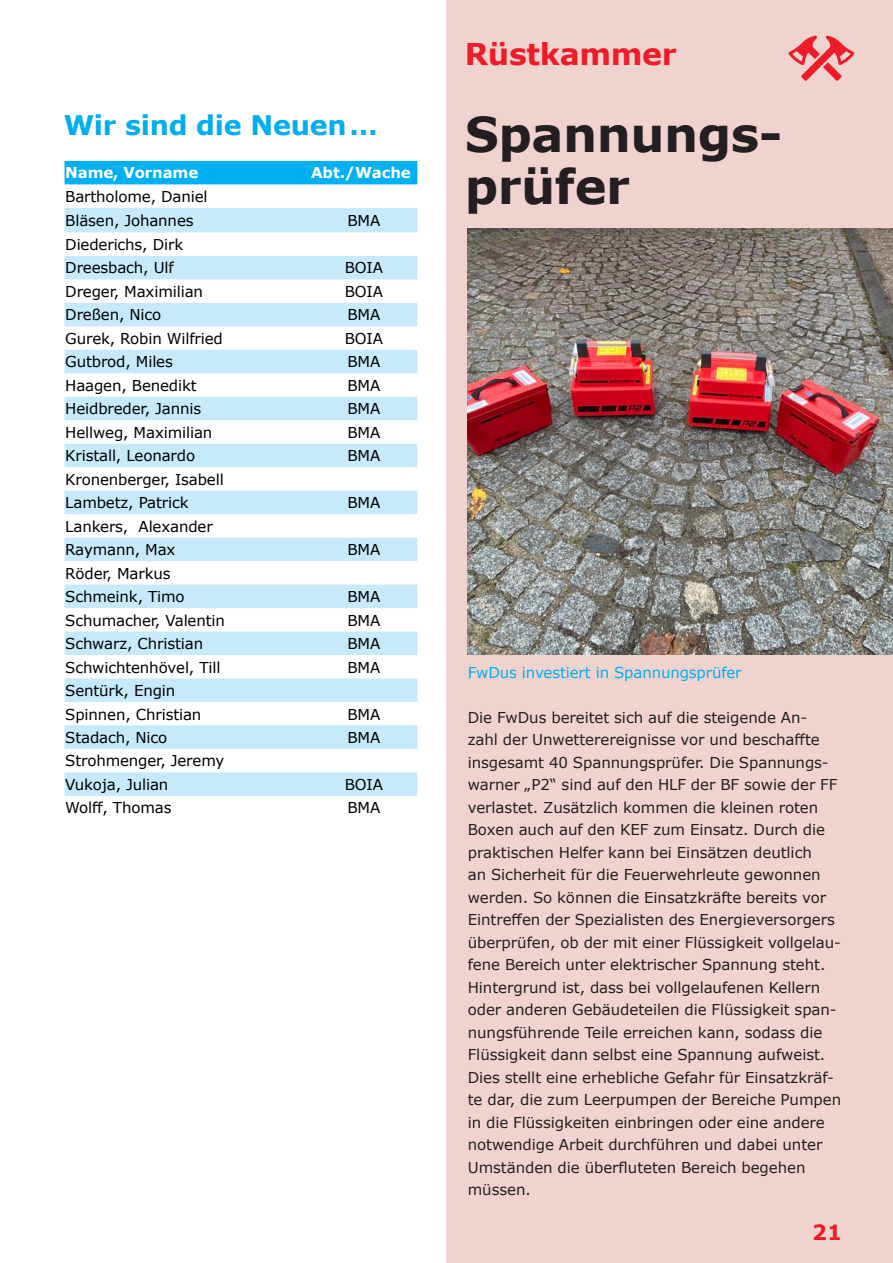
<style>
.page{position:relative;width:893px;height:1263px;background:#fff}
.page>*{position:absolute;margin:0;border:0;box-sizing:border-box;transform-origin:0 0}
.t1{font:700 48px/52.5px "Verdana";letter-spacing:-.01em;color:#231f20}
.t2{font:700 30px "Verdana";letter-spacing:-.01em;color:#ee1c28}
.t3{font:700 27px "Verdana";letter-spacing:-.01em;color:#00aeef}
.t4{font:700 21px "Verdana";color:#ee1c28}
.t5{font:15px/22.5px "Verdana";letter-spacing:-.005em;color:#231f20}
.t6{font:15px/23.4px "Verdana";letter-spacing:-.01em;color:#000}
.t7{font:15px "Verdana";letter-spacing:-.01em;color:#00aeef}
.t8{font:700 15px "Verdana";letter-spacing:-.01em;color:#fff}
</style>
<div class="page">
<div style="left:446px;top:0;width:447px;height:1263px;background:#f0d3ce"></div>
<svg style="left:788px;top:36px;width:66px;height:45px"></svg>
<div style="left:65px;top:161px;width:352px;height:23px;background:#00b0f0"></div>
<svg style="left:65px;top:208px;width:352px;height:588px"></svg>
<div style="left:65px;top:303px;width:352px;height:23px;background:#c6eafa"></div>
<img style="left:468px;top:228px;width:425px;height:426px">
<h3 class="t3" style="left:64px;top:107px;width:315px">Wir sind die Neuen…</h3>
<p class="t8" style="left:65px;top:162px;width:135px">Name, Vorname</p>
<p class="t8" style="left:311px;top:162px;width:101px">Abt./Wache</p>
<p class="t6" style="left:65px;top:184px;width:144px;line-height:24px">Bartholome, Daniel<br>Bläsen, Johannes</p>
<p class="t6" style="left:347px;top:209px;width:34px">BMA</p>
<p class="t6" style="left:65px;top:233px;width:119px">Diederichs, Dirk<br>Dreesbach, Ulf</p>
<p class="t6" style="left:345px;top:256px;width:40px">BOIA</p>
<p class="t6" style="left:65px;top:280px;width:139px">Dreger, Maximilian</p>
<p class="t6" style="left:345px;top:280px;width:40px">BOIA</p>
<p class="t6" style="left:65px;top:303px;width:97px">Dreßen, Nico</p>
<p class="t6" style="left:347px;top:303px;width:34px">BMA</p>
<p class="t6" style="left:65px;top:327px;width:159px">Gurek, Robin Wilfried</p>
<p class="t6" style="left:345px;top:327px;width:40px">BOIA</p>
<p class="t6" style="left:65px;top:350px;width:109px">Gutbrod, Miles</p>
<p class="t6" style="left:347px;top:350px;width:34px">BMA</p>
<p class="t6" style="left:65px;top:373px;width:133px">Haagen, Benedikt</p>
<p class="t6" style="left:347px;top:373px;width:34px">BMA</p>
<p class="t6" style="left:65px;top:397px;width:137px">Heidbreder, Jannis</p>
<p class="t6" style="left:347px;top:397px;width:34px">BMA</p>
<p class="t6" style="left:65px;top:420px;width:149px">Hellweg, Maximilian</p>
<p class="t6" style="left:347px;top:420px;width:34px">BMA</p>
<p class="t6" style="left:65px;top:444px;width:131px">Kristall, Leonardo</p>
<p class="t6" style="left:347px;top:444px;width:34px">BMA</p>
<p class="t6" style="left:65px;top:467px;width:160px">Kronenberger, Isabell<br>Lambetz, Patrick</p>
<p class="t6" style="left:347px;top:491px;width:34px">BMA</p>
<p class="t6" style="left:65px;top:514px;width:149px">Lankers, Alexander<br>Raymann, Max</p>
<p class="t6" style="left:65px;top:561px;width:121px">Röder, Markus<br>Schmeink, Timo</p>
<p class="t6" style="left:347px;top:538px;width:34px">BMA</p>
<p class="t6" style="left:347px;top:585px;width:34px">BMA</p>
<p class="t6" style="left:65px;top:608px;width:161px">Schumacher, Valentin</p>
<p class="t6" style="left:347px;top:608px;width:34px">BMA</p>
<p class="t6" style="left:65px;top:632px;width:139px">Schwarz, Christian</p>
<p class="t6" style="left:347px;top:632px;width:34px">BMA</p>
<p class="t6" style="left:65px;top:655px;width:157px">Schwichtenhövel, Till</p>
<p class="t6" style="left:347px;top:655px;width:34px">BMA</p>
<p class="t6" style="left:65px;top:679px;width:138px">Sentürk, Engin<br>Spinnen, Christian</p>
<p class="t6" style="left:347px;top:702px;width:34px">BMA</p>
<p class="t6" style="left:65px;top:726px;width:104px">Stadach, Nico</p>
<p class="t6" style="left:347px;top:726px;width:34px">BMA</p>
<p class="t6" style="left:65px;top:749px;width:161px">Strohmenger, Jeremy<br>Vukoja, Julian</p>
<p class="t6" style="left:345px;top:773px;width:40px">BOIA</p>
<p class="t6" style="left:65px;top:796px;width:108px">Wolff, Thomas</p>
<p class="t6" style="left:347px;top:796px;width:34px">BMA</p>
<h2 class="t2" style="left:465px;top:33px;width:214px">Rüstkammer</h2>
<h1 class="t1" style="left:465px;top:107px;width:319px">Spannungs&shy;prüfer</h1>
<p class="t7" style="left:468px;top:662px;width:275px">FwDus investiert in Spannungsprüfer</p>
<p class="t5" style="left:468px;top:706px;width:375px">Die FwDus bereitet sich auf die steigende An&shy;zahl der Unwetterereignisse vor und beschaffte insgesamt 40 Spannungsprüfer. Die Spannungs&shy;warner „P2“ sind auf den HLF der BF sowie der FF verlastet. Zusätzlich kommen die kleinen roten Boxen auch auf den KEF zum Einsatz. Durch die praktischen Helfer kann bei Einsätzen deutlich<br>an Sicherheit für die Feuerwehrleute gewonnen werden. So können die Einsatzkräfte bereits vor Eintreffen der Spezialisten des Energieversorgers überprüfen, ob der mit einer Flüssigkeit vollgelau&shy;fene Bereich unter elektrischer Spannung steht.<br>Hintergrund ist, dass bei vollgelaufenen Kellern oder anderen Gebäudeteilen die Flüssigkeit span&shy;nungsführende Teile erreichen kann, sodass die Flüssigkeit dann selbst eine Spannung aufweist.<br>Dies stellt eine erhebliche Gefahr für Einsatzkräf&shy;te dar, die zum Leerpumpen der Bereiche Pumpen in die Flüssigkeiten einbringen oder eine andere notwendige Arbeit durchführen und dabei unter Umständen die überfluteten Bereich begehen müssen.</p>
<h3 class="t4" style="left:812px;top:1218px;width:31px">21</h3>
</div>
